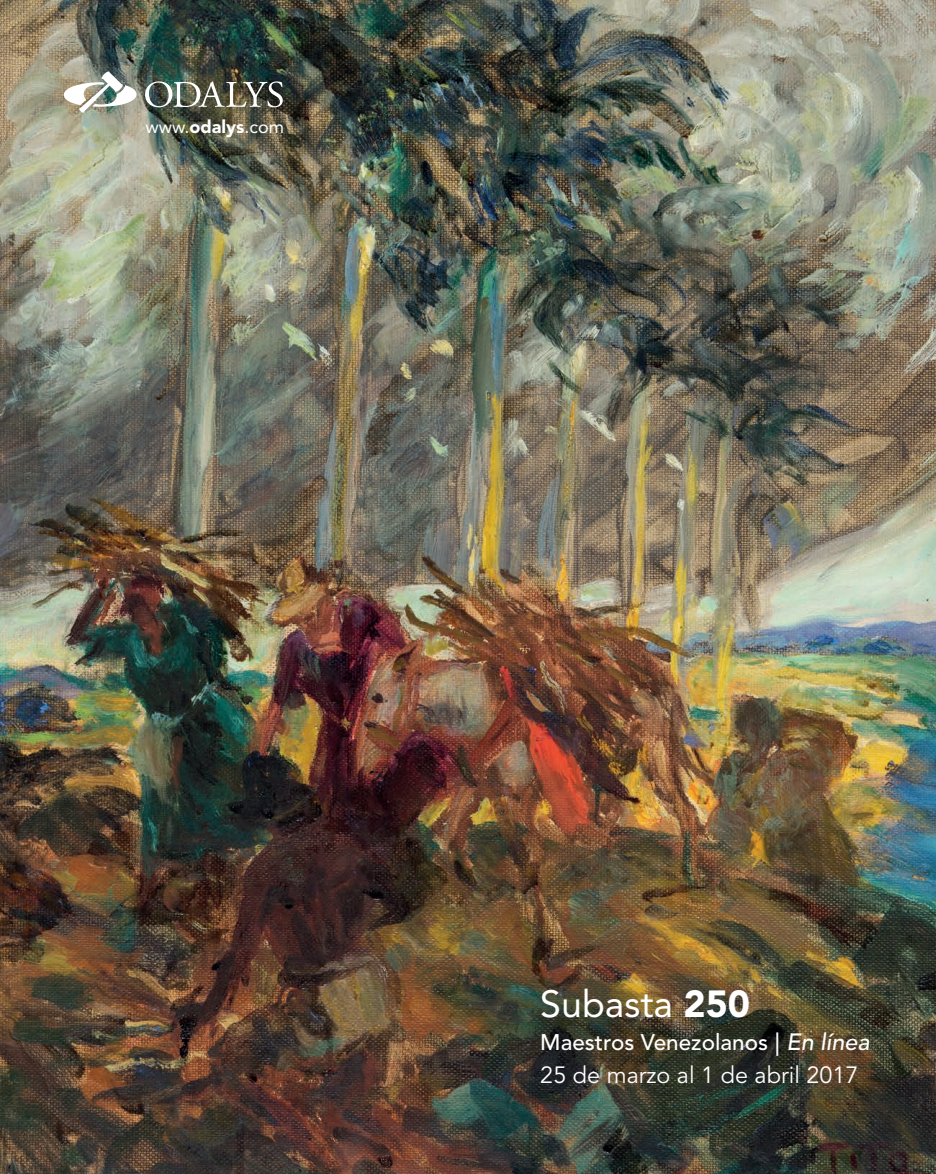
<style>
.page{position:relative;width:936px;height:1174px;background:#fff}
.page>*{position:absolute;margin:0;border:0;box-sizing:border-box;transform-origin:0 0}
.t1{font:37.5px "Avenir LT Std";color:#fff}
.t2{font:23.4px "Avenir LT Std";color:#fff}
.t3{font:500 22.5px "Avenir LT Std";color:#fff}
.t4{font:18px "Avenir";color:#fff}
.s1{font-weight:900}
.s2{font-size:23.4px}
.s3{font-style:italic;font-size:23.4px}
</style>
<div class="page">
<img style="left:0;top:0;width:935px;height:1174px">
<svg style="left:64px;top:71px;width:72px;height:42px"></svg>
<img style="left:145px;top:81px;width:138px;height:26px">
<p class="t4" style="left:145px;top:116px;width:140px">www.<span class="s1">odalys</span>.com</p>
<h1 class="t1" style="left:540px;top:982px;width:211px">Subasta <span class="s1">250</span></h1>
<p class="t3" style="left:540px;top:1029px;width:331px">Maestros Venezolanos <span class="s2">|</span> <span class="s3">En línea</span></p>
<p class="t2" style="left:540px;top:1061px;width:320px">25 de marzo al 1 de abril 2017</p>
</div>
